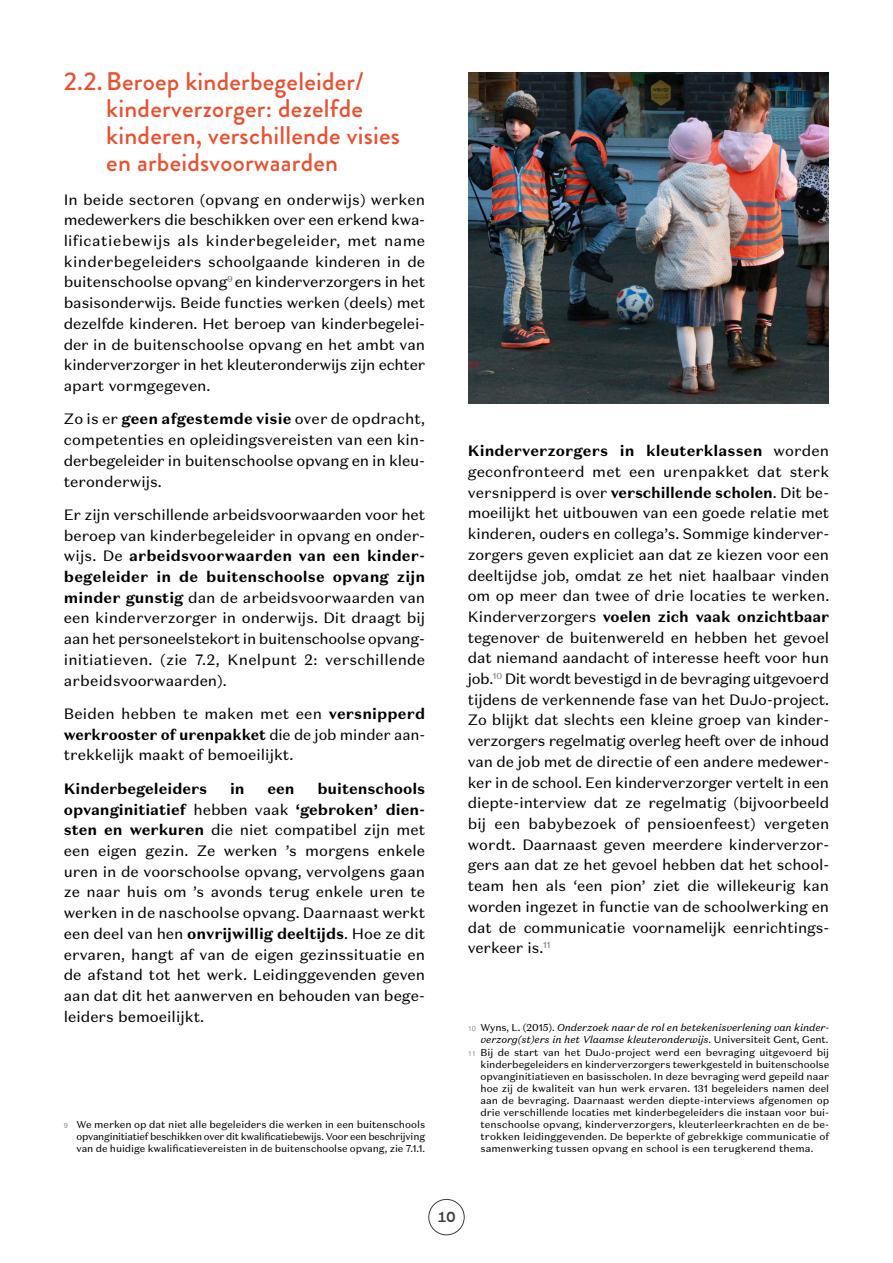
<style>
.page{position:relative;width:893px;height:1263px;background:#fff}
.page>*{position:absolute;margin:0;border:0;box-sizing:border-box;transform-origin:0 0}
.t1{font:500 25.5px/27px "Brandon Grotesque";letter-spacing:.01em;color:#ea5130}
.t2{font:15px/20.7px "Domaine Sans Text";color:#000;text-align:justify}
.t3{font:700 15px "Domaine Sans Text";color:#000}
.t4{font:15px "Karrik";color:#3d3d3c}
.t5{font:10.05px/12px "Domaine Sans Text";letter-spacing:-.005em;color:#000;text-align:justify}
.t6{font:italic 10.05px/12px "Domaine Sans Text";letter-spacing:-.01em;color:#000;text-align:right}
.s1{font-weight:700}
.s2{font-family:"Nimbus San";font-weight:300;font-size:7.5px;color:#706f6f}
.s3{font-family:"Nimbus San";font-weight:300;font-style:normal;font-size:7.5px;color:#706f6f}
.s4{font-style:normal}
</style>
<div class="page">
<div style="left:429px;top:1199px;width:35px;height:36px;border:1px solid #3d3d3c;border-radius:50%"></div>
<img style="left:468px;top:72px;width:361px;height:331px">
<h1 class="t1" style="left:106px;top:68px;width:295px;text-indent:-43px">2.2.Beroep kinderbegeleider/ kinderverzorger: dezelfde kinderen, verschillende visies en arbeidsvoorwaarden</h1>
<p class="t2" style="left:64px;top:189px;width:363px">In beide sectoren (opvang en onderwijs) werken medewerkers die beschikken over een erkend kwa&shy;lificatiebewijs als kinderbegeleider, met name kinderbegeleiders schoolgaande kinderen in de buitenschoolse opvang<sup>9</sup> en kinderverzorgers in het basisonderwijs. Beide functies werken (deels) met dezelfde kinderen. Het beroep van kinderbegelei&shy;der in de buitenschoolse opvang en het ambt van kinderverzorger in het kleuteronderwijs zijn echter apart vormgegeven.</p>
<p class="t2" style="left:64px;top:409px;width:363px">Zo is er <span class="s1">geen afgestemde visie</span> over de opdracht, competenties en opleidingsvereisten van een kin&shy;derbegeleider in buitenschoolse opvang en in kleu&shy;teronderwijs.</p>
<p class="t2" style="left:64px;top:504px;width:363px;text-align:left">Er zijn verschillende arbeidsvoorwaarden voor het beroep van kinderbegeleider in opvang en onder&shy;wijs. De <span class="s1">arbeidsvoorwaarden van een kinder&shy;begeleider in de buitenschoolse opvang zijn minder gunstig</span> dan de arbeidsvoorwaarden van een kinderverzorger in onderwijs. Dit draagt bij aan het personeelstekort in buitenschoolse opvang&shy;initiatieven. (zie 7.2, Knelpunt 2: verschillende arbeidsvoorwaarden).</p>
<p class="t2" style="left:64px;top:703px;width:363px;text-align:left">Beiden hebben te maken met een <span class="s1">versnipperd werkrooster of urenpakket</span> die de job minder aan&shy;trekkelijk maakt of bemoeilijkt.</p>
<p class="t3" style="left:64px;top:779px;width:145px">Kinderbegeleiders</p>
<p class="t3" style="left:230px;top:779px;width:16px">in</p>
<p class="t3" style="left:267px;top:779px;width:29px">een</p>
<p class="t2" style="left:64px;top:778px;width:363px;text-indent:254px"><span class="s1">buitenschools opvanginitiatief</span> hebben vaak <span class="s1">‘gebroken’ dien&shy;sten en werkuren</span> die niet compatibel zijn met een eigen gezin. Ze werken ’s morgens enkele uren in de voorschoolse opvang, vervolgens gaan ze naar huis om ’s avonds terug enkele uren te werken in de naschoolse opvang. Daarnaast werkt een deel van hen <span class="s1">onvrijwillig deeltijds</span>. Hoe ze dit ervaren, hangt af van de eigen gezinssituatie en de afstand tot het werk. Leidinggevenden geven aan dat dit het aanwerven en behouden van bege&shy;leiders bemoeilijkt.</p>
<p class="t5" style="left:77px;top:1119px;width:350px;text-indent:-13px"><span class="s2">9</span> We merken op dat niet alle begeleiders die werken in een buitenschools opvanginitiatief beschikken over dit kwalificatiebewijs. Voor een beschrijving van de huidige kwalificatievereisten in de buitenschoolse opvang, zie 7.1.1.</p>
<p class="t2" style="left:468px;top:441px;width:363px"><span class="s1">Kinderverzorgers in kleuterklassen</span> worden geconfronteerd met een urenpakket dat sterk versnipperd is over <span class="s1">verschillende scholen</span>. Dit be&shy;moeilijkt het uitbouwen van een goede relatie met kinderen, ouders en collega’s. Sommige kinderver&shy;zorgers geven expliciet aan dat ze kiezen voor een deeltijdse job, omdat ze het niet haalbaar vinden om op meer dan twee of drie locaties te werken.<br>Kinderverzorgers <span class="s1">voelen zich vaak onzichtbaar </span>tegenover de buitenwereld en hebben het gevoel dat niemand aandacht of interesse heeft voor hun job.<sup>10</sup> Dit wordt bevestigd in de bevraging uitgevoerd tijdens de verkennende fase van het DuJo-project.<br>Zo blijkt dat slechts een kleine groep van kinder&shy;verzorgers regelmatig overleg heeft over de inhoud van de job met de directie of een andere medewer&shy;ker in de school. Een kinderverzorger vertelt in een diepte-interview dat ze regelmatig (bijvoorbeeld bij een babybezoek of pensioenfeest) vergeten wordt. Daarnaast geven meerdere kinderverzor&shy;gers aan dat ze het gevoel hebben dat het school&shy;team hen als ‘een pion’ ziet die willekeurig kan worden ingezet in functie van de schoolwerking en dat de communicatie voornamelijk eenrichtings&shy;verkeer is.<sup>11</sup></p>
<p class="t6" style="left:468px;top:1021px;width:363px"><span class="s3">10</span> <span class="s4">Wyns, L. (2015).</span> Onderzoek naar de rol en betekenisverlening van kinder&shy;verzorg(st)ers in het Vlaamse kleuteronderwijs<span class="s4">. Universiteit Gent, Gent.</span></p>
<p class="t5" style="left:480px;top:1047px;width:350px;text-indent:-13px"><span class="s2">11</span> Bij de start van het DuJo-project werd een bevraging uitgevoerd bij kinderbegeleiders en kinderverzorgers tewerkgesteld in buitenschoolse opvanginitiatieven en basisscholen. In deze bevraging werd gepeild naar hoe zij de kwaliteit van hun werk ervaren. 131 begeleiders namen deel aan de bevraging. Daarnaast werden diepte-interviews afgenomen op drie verschillende locaties met kinderbegeleiders die instaan voor bui&shy;tenschoolse opvang, kinderverzorgers, kleuterleerkrachten en de be&shy;trokken leidinggevenden. De beperkte of gebrekkige communicatie of samenwerking tussen opvang en school is een terugkerend thema.</p>
<p class="t4" style="left:437px;top:1204px;width:20px">10</p>
</div>
